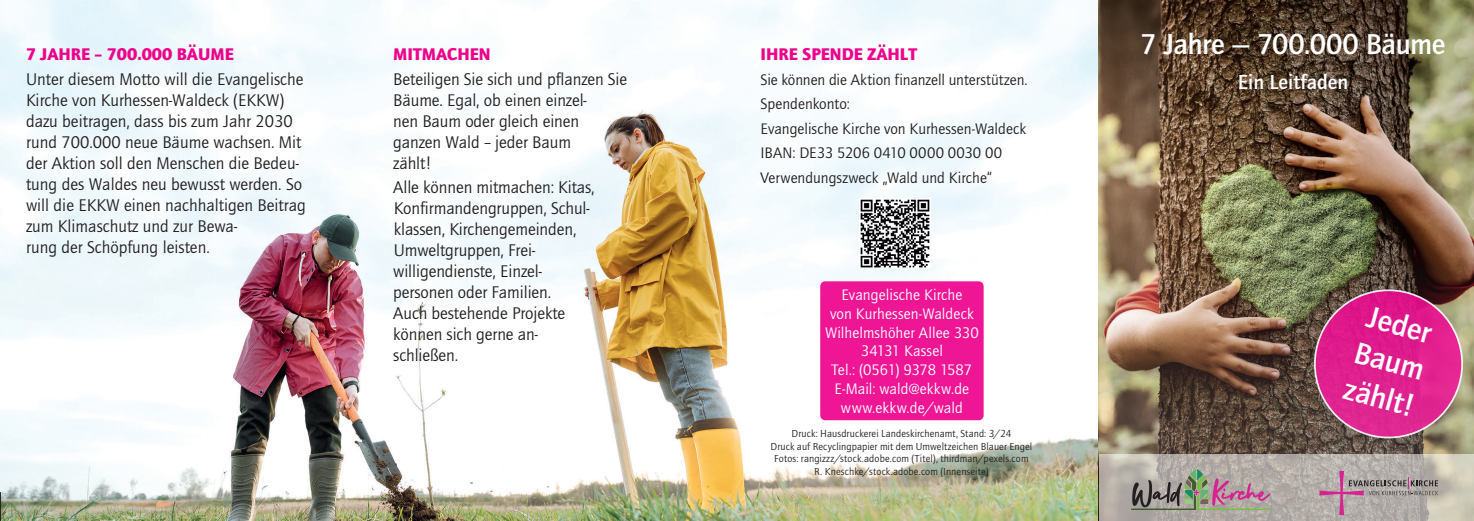
<style>
.page{position:relative;width:1474px;height:521px;background:#fff}
.page>*{position:absolute;margin:0;border:0;box-sizing:border-box;transform-origin:0 0}
.t1{font:700 31.5px/37.8px "Quay Itc T";color:#fff}
.t2{font:700 29.75px "Quay Itc T";letter-spacing:-.02em;color:#fff}
.t3{font:700 21px "Quay Itc T";color:#fff}
.t4{font:17.5px/21px "Quay Itc T";letter-spacing:-.005em;color:#231f20}
.t5{font:900 17.5px "Quay Itc T";color:#ed028c}
.t6{font:15.75px/24.5px "Quay Itc T";color:#231f20}
.t7{font:15.75px/18.9px "Quay Itc T";letter-spacing:.005em;color:#fff;text-align:center}
.t8{font:10.5px/12.6px "Quay Itc T";letter-spacing:.01em;color:#231f20;text-align:center}
</style>
<div class="page">
<img style="left:0;top:0;width:1473px;height:521px">
<svg style="left:0;top:492px;width:1px;height:29px"></svg>
<img style="left:860px;top:198px;width:70px;height:69px">
<img style="left:1099px;top:1px;width:374px;height:520px">
<div style="left:820px;top:281px;width:163px;height:139px;background:#ee1695;border-radius:5px"></div>
<svg style="left:1319px;top:471px;width:118px;height:44px;background:#ae9ea1"></svg>
<svg style="left:1131px;top:469px;width:140px;height:41px;background:#9e948e"></svg>
<p class="t5" style="left:26px;top:44px;width:209px">7 JAHRE – 700.000 BÄUME</p>
<p class="t4" style="left:26px;top:68px;width:281px">Unter diesem Motto will die Evangelische Kirche von Kurhessen-Waldeck (EKKW) dazu beitragen, dass bis zum Jahr 2030 rund 700.000 neue Bäume wachsen. Mit der Aktion soll den Menschen die Bedeu&shy;tung des Waldes neu bewusst werden. So will die EKKW einen nachhaltigen Beitrag zum Klimaschutz und zur Bewa-<br>rung der Schöpfung leisten.</p>
<p class="t5" style="left:393px;top:44px;width:99px">MITMACHEN</p>
<p class="t4" style="left:393px;top:68px;width:235px">Beteiligen Sie sich und pflanzen Sie<br>Bäume. Egal, ob einen einzel-<br>nen Baum oder gleich einen ganzen Wald – jeder Baum<br>zählt!</p>
<p class="t4" style="left:393px;top:177px;width:203px">Alle können mitmachen: Kitas,<br>Konfirmandengruppen, Schul&shy;klassen, Kirchengemeinden,<br>Umweltgruppen, Frei&shy;willigendienste, Einzel&shy;personen oder Familien.<br>Auch bestehende Projekte können sich gerne an&shy;schließen.</p>
<p class="t5" style="left:760px;top:44px;width:158px">IHRE SPENDE ZÄHLT</p>
<p class="t6" style="left:760px;top:67px;width:268px">Sie können die Aktion finanzell unterstützen.<br>Spendenkonto:<br>Evangelische Kirche von Kurhessen-Waldeck IBAN: DE33 5206 0410 0000 0030 00<br>Verwendungszweck „Wald und Kirche“</p>
<p class="t7" style="left:825px;top:285px;width:155px">Evangelische Kirche<br>von Kurhessen-Waldeck<br>Wilhelmshöher Allee 330<br>34131 Kassel<br>Tel.: (0561) 9378 1587<br>E-Mail: wald@ekkw.de www.ekkw.de/wald</p>
<p class="t8" style="left:770px;top:427px;width:263px">Druck: Hausdruckerei Landeskirchenamt, Stand: 3/24<br>Druck auf Recyclingpapier mit dem Umweltzeichen Blauer Engel Fotos: rangizzz/stock.adobe.com (Titel), thirdman/pexels.com R. Kneschke/stock.adobe.com (Innenseite)</p>
<h2 class="t2" style="left:1140px;top:26px;width:306px">7 Jahre — 700.000 Bäume</h2>
<p class="t3" style="left:1237px;top:70px;width:112px">Ein Leitfaden</p>
<h1 class="t1" style="left:1370px;top:296px;width:74px;rotate:16deg">Jeder<br>Baum zählt!</h1>
</div>
